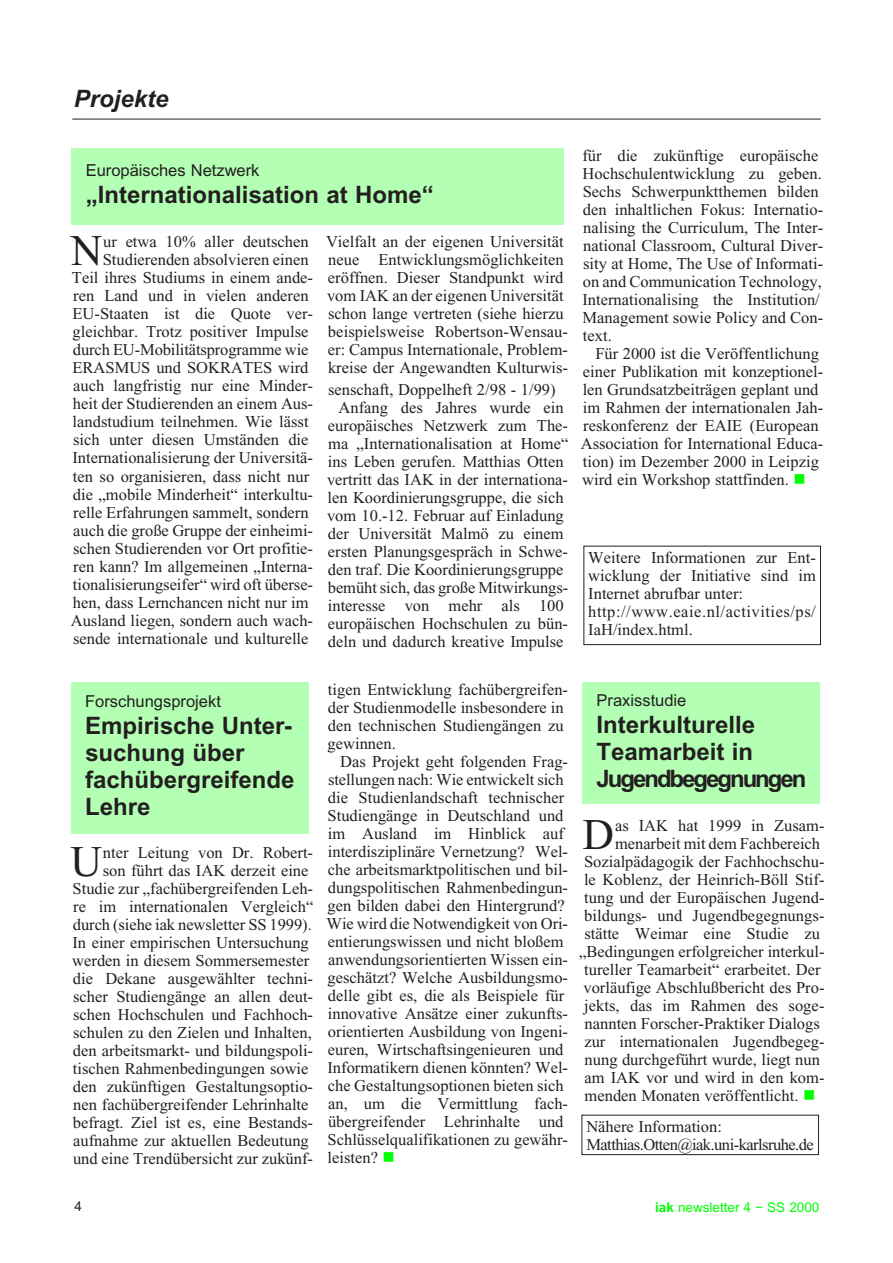
<style>
.page{position:relative;width:893px;height:1263px;background:#fff}
.page>*{position:absolute;margin:0;border:0;box-sizing:border-box;transform-origin:0 0}
.t1{font:43.65px "Times New Roman";color:#231f20}
.t2{font:700 24px/27px "Arial";color:#231f20}
.t3{font:italic 700 24px "Arial";color:#231f20}
.t4{font:16.5px/18px "Times New Roman";color:#231f20}
.t5{font:16.5px/18px "Times New Roman";letter-spacing:-.03em;color:#231f20}
.t6{font:16.5px "Arial";color:#231f20}
.t7{font:13.5px "Arial";color:#0f0}
.t8{font:13.5px "Arial";color:#231f20}
.s1{color:#0f0}
.s2{font-weight:700}
</style>
<div class="page">
<hr style="left:72px;top:119px;width:749px;height:1px;background:#231f20">
<div style="left:71px;top:148px;width:493px;height:76px;background:#b3ffb3"></div>
<div style="left:584px;top:546px;width:237px;height:99px;border:1px solid #231f20"></div>
<div style="left:582px;top:682px;width:238px;height:122px;background:#b3ffb3"></div>
<div style="left:582px;top:1115px;width:237px;height:40px;border:1px solid #231f20"></div>
<div style="left:71px;top:682px;width:238px;height:151px;background:#b3ffb3"></div>
<h2 class="t3" style="left:74px;top:84px;width:96px">Projekte</h2>
<p class="t6" style="left:86px;top:160px;width:175px">Europäisches Netzwerk</p>
<h2 class="t2" style="left:86px;top:181px;width:350px">„Internationalisation at Home“</h2>
<h1 class="t1" style="left:71px;top:225px;width:33px">N</h1>
<p class="t4" style="left:71px;top:233px;width:244px;text-align:right">ur etwa 10% aller deutschen Studierenden absolvieren einen<br>Teil ihres Studiums in einem ande&shy;ren Land und in vielen anderen EU-Staaten ist die Quote ver&shy;gleichbar. Trotz positiver Impulse durch EU-Mobilitätsprogramme wie ERASMUS und SOKRATES wird auch langfristig nur eine Minder&shy;heit der Studierenden an einem Aus&shy;landstudium teilnehmen. Wie lässt sich unter diesen Umständen die Internationalisierung der Universitä&shy;ten so organisieren, dass nicht nur die „mobile Minderheit“ interkultu&shy;relle Erfahrungen sammelt, sondern auch die große Gruppe der einheimi&shy;schen Studierenden vor Ort profitie&shy;ren kann? Im allgemeinen „Interna&shy;tionalisierungseifer“ wird oft überse&shy;hen, dass Lernchancen nicht nur im Ausland liegen, sondern auch wach&shy;sende internationale und kulturelle</p>
<p class="t4" style="left:326px;top:233px;width:244px">Vielfalt an der eigenen Universität neue Entwicklungsmöglichkeiten eröffnen. Dieser Standpunkt wird vom IAK an der eigenen Universität schon lange vertreten (siehe hierzu beispielsweise Robertson-Wensau&shy;er: Campus Internationale, Problem&shy;kreise der Angewandten Kulturwis-</p>
<p class="t4" style="left:328px;top:380px;width:229px">senschaft, Doppelheft 2/98 - 1/99)</p>
<p class="t4" style="left:339px;top:398px;width:227px">Anfang des Jahres wurde ein</p>
<p class="t4" style="left:328px;top:416px;width:242px">europäisches Netzwerk zum The-</p>
<p class="t4" style="left:328px;top:434px;width:242px">ma „Internationalisation at Home“</p>
<p class="t4" style="left:328px;top:452px;width:237px">ins Leben gerufen. Matthias Otten</p>
<p class="t4" style="left:327px;top:470px;width:243px">vertritt das IAK in der internationa-</p>
<p class="t4" style="left:328px;top:488px;width:238px">len Koordinierungsgruppe, die sich</p>
<p class="t4" style="left:327px;top:506px;width:238px">vom 10.-12. Februar auf Einladung</p>
<p class="t4" style="left:328px;top:524px;width:237px">der Universität Malmö zu einem</p>
<p class="t4" style="left:328px;top:542px;width:242px">ersten Planungsgespräch in Schwe-</p>
<p class="t4" style="left:328px;top:560px;width:237px">den traf. Die Koordinierungsgruppe</p>
<p class="t4" style="left:328px;top:578px;width:242px">bemüht sich, das große Mitwirkungs-</p>
<p class="t4" style="left:328px;top:596px;width:237px">interesse von mehr als 100</p>
<p class="t4" style="left:328px;top:614px;width:242px">europäischen Hochschulen zu bün-</p>
<p class="t4" style="left:328px;top:632px;width:237px">deln und dadurch kreative Impulse</p>
<p class="t4" style="left:582px;top:146px;width:242px">für die zukünftige europäische<br>Hochschulentwicklung zu geben.<br>Sechs Schwerpunktthemen bilden den inhaltlichen Fokus: Internatio&shy;nalising the Curriculum, The Inter&shy;national Classroom, Cultural Diver&shy;sity at Home, The Use of Informati&shy;on and Communication Technology,<br>Internationalising the Institution/<br>Management sowie Policy and Con&shy;text.</p>
<p class="t4" style="left:581px;top:344px;width:244px;text-indent:14px">Für 2000 ist die Veröffentlichung einer Publikation mit konzeptionel&shy;len Grundsatzbeiträgen geplant und im Rahmen der internationalen Jah&shy;reskonferenz der EAIE (European Association for International Educa&shy;tion) im Dezember 2000 in Leipzig wird ein Workshop stattfinden. <span class="s1">■</span></p>
<p class="t4" style="left:588px;top:548px;width:229px">Weitere Informationen zur Ent&shy;wicklung der Initiative sind im<br>Internet abrufbar unter: http://www.eaie.nl/activities/ps/<br>IaH/index.html.</p>
<p class="t6" style="left:85px;top:691px;width:137px">Forschungsprojekt</p>
<h2 class="t2" style="left:85px;top:712px;width:211px">Empirische Unter&shy;suchung über fachübergreifende<br>Lehre</h2>
<p class="t4" style="left:72px;top:844px;width:243px;text-align:right">nter Leitung von Dr. Robert-<br>son führt das IAK derzeit eine Studie zur „fachübergreifenden Leh&shy;re im internationalen Vergleich“ durch (siehe iak newsletter SS 1999).<br>In einer empirischen Untersuchung werden in diesem Sommersemester die Dekane ausgewählter techni&shy;scher Studiengänge an allen deut&shy;schen Hochschulen und Fachhoch&shy;schulen zu den Zielen und Inhalten, den arbeitsmarkt- und bildungspoli&shy;tischen Rahmenbedingungen sowie den zukünftigen Gestaltungsoptio&shy;nen fachübergreifender Lehrinhalte befragt. Ziel ist es, eine Bestands&shy;aufnahme zur aktuellen Bedeutung und eine Trendübersicht zur zukünf-</p>
<h1 class="t1" style="left:70px;top:836px;width:33px">U</h1>
<p class="t4" style="left:328px;top:680px;width:242px">tigen Entwicklung fachübergreifen&shy;der Studienmodelle insbesondere in den technischen Studiengängen zu gewinnen.</p>
<p class="t4" style="left:327px;top:752px;width:243px;text-indent:14px">Das Projekt geht folgenden Frag&shy;stellungen nach: Wie entwickelt sich die Studienlandschaft technischer Studiengänge in Deutschland und im Ausland im Hinblick auf interdisziplinäre Vernetzung? Wel&shy;che arbeitsmarktpolitischen und bil&shy;dungspolitischen Rahmenbedingun&shy;gen bilden dabei den Hintergrund?<br>Wie wird die Notwendigkeit von Ori&shy;entierungswissen und nicht bloßem anwendungsorientierten Wissen ein&shy;geschätzt? Welche Ausbildungsmo&shy;delle gibt es, die als Beispiele für innovative Ansätze einer zukunfts&shy;orientierten Ausbildung von Ingeni&shy;euren, Wirtschaftsingenieuren und Informatikern dienen könnten? Wel&shy;che Gestaltungsoptionen bieten sich an, um die Vermittlung fach&shy;übergreifender Lehrinhalte und Schlüsselqualifikationen zu gewähr&shy;leisten? <span class="s1">■</span></p>
<p class="t6" style="left:597px;top:691px;width:91px">Praxisstudie</p>
<h2 class="t2" style="left:597px;top:712px;width:211px">Interkulturelle<br>Teamarbeit in<br>Jugendbegegnungen</h2>
<h1 class="t1" style="left:583px;top:808px;width:33px">D</h1>
<p class="t4" style="left:615px;top:816px;width:211px">as IAK hat 1999 in Zusam-</p>
<p class="t4" style="left:615px;top:834px;width:206px">menarbeit mit dem Fachbereich</p>
<p class="t4" style="left:584px;top:852px;width:242px">Sozialpädagogik der Fachhochschu-</p>
<p class="t4" style="left:584px;top:870px;width:242px">le Koblenz, der Heinrich-Böll Stif-</p>
<p class="t4" style="left:584px;top:888px;width:242px">tung und der Europäischen Jugend-</p>
<p class="t4" style="left:584px;top:906px;width:242px">bildungs- und Jugendbegegnungs-</p>
<p class="t4" style="left:584px;top:924px;width:237px">stätte Weimar eine Studie zu</p>
<p class="t4" style="left:579px;top:942px;width:247px">„Bedingungen erfolgreicher interkul-</p>
<p class="t4" style="left:584px;top:960px;width:238px">tureller Teamarbeit“ erarbeitet. Der</p>
<p class="t4" style="left:583px;top:978px;width:243px">vorläufige Abschlußbericht des Pro-</p>
<p class="t4" style="left:584px;top:996px;width:242px">jekts, das im Rahmen des soge-</p>
<p class="t4" style="left:585px;top:1014px;width:237px">nannten Forscher-Praktiker Dialogs</p>
<p class="t4" style="left:584px;top:1032px;width:242px">zur internationalen Jugendbegeg-</p>
<p class="t4" style="left:585px;top:1050px;width:237px">nung durchgeführt wurde, liegt nun</p>
<p class="t4" style="left:584px;top:1068px;width:241px">am IAK vor und wird in den kom-</p>
<p class="t4" style="left:585px;top:1086px;width:232px">menden Monaten veröffentlicht. <span class="s1">■</span></p>
<p class="t5" style="left:586px;top:1117px;width:229px">Nähere Information:<br>Matthias.Otten@iak.uni-karlsruhe.de</p>
<p class="t8" style="left:75px;top:1198px;width:9px">4</p>
<p class="t7" style="left:655px;top:1199px;width:166px"><span class="s2">iak</span> newsletter 4 − SS 2000</p>
</div>
